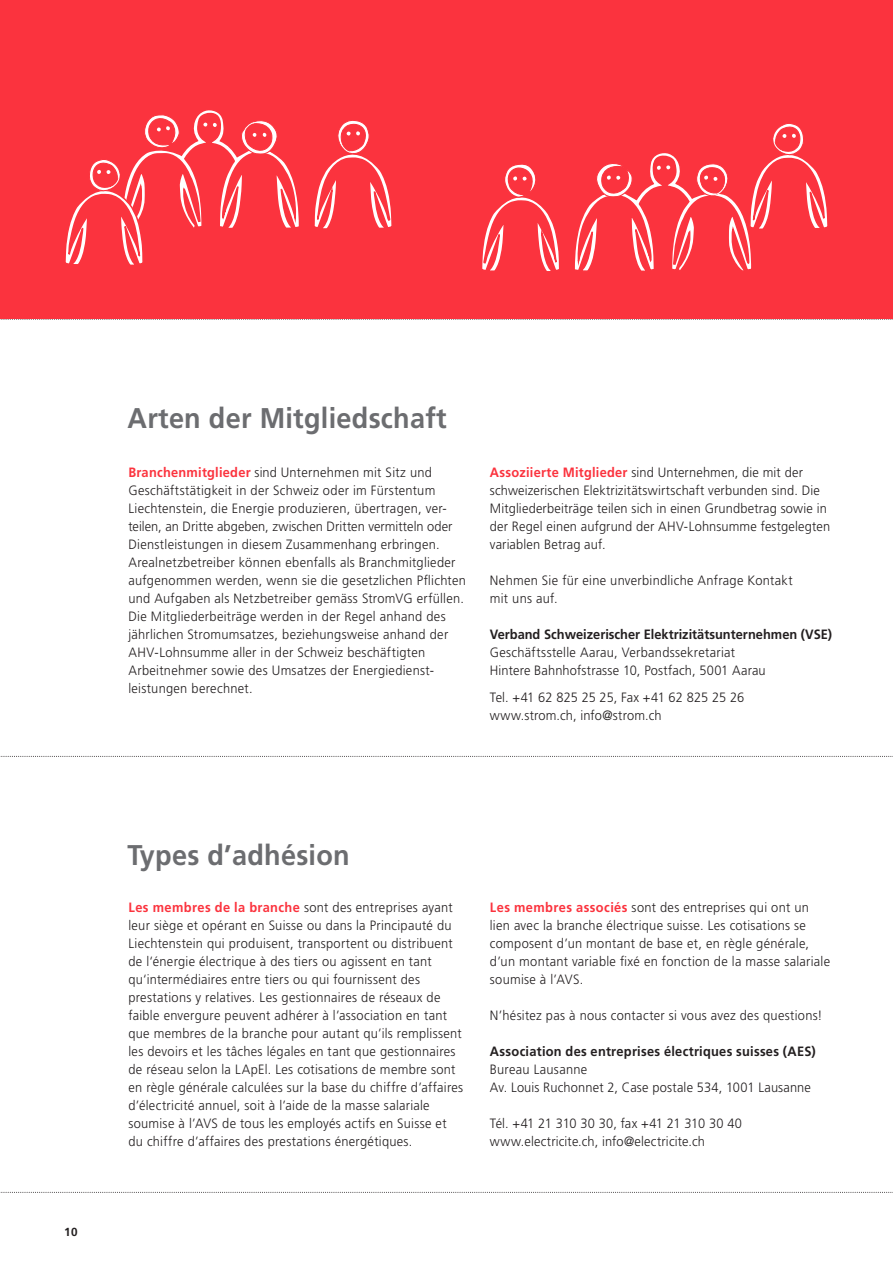
<style>
.page{position:relative;width:893px;height:1263px;background:#fff}
.page>*{position:absolute;margin:0;border:0;box-sizing:border-box;transform-origin:0 0}
.Frutiger_roman{font:700 28.5px "Frutiger";letter-spacing:.01em;color:#6c6d70;scale:.95 1}
.Frutiger_roman-2{font:300 13.5px/18px "Frutiger";letter-spacing:.02em;color:#231f20;scale:.95 1}
.Quelle_MIT_LINIE{font:300 13.5px "Frutiger LT Std";letter-spacing:.01em;color:#231f20;scale:.95 1}
.Quelle_MIT_LINIE-2{font:700 13.5px "Frutiger LT Std";color:#231f20;scale:.95 1}
.Quelle_MIT_LINIE-3{font:700 13.5px "Frutiger LT Std";letter-spacing:.02em;color:#231f20;scale:.95 1}
.Quelle_MIT_LINIE-4{font:300 13.5px "Frutiger LT Std";letter-spacing:-.01em;color:#231f20;scale:.95 1}
.Quelle_MIT_LINIE-5{font:300 13.5px "Frutiger LT Std";letter-spacing:-.025em;color:#231f20;scale:.95 1}
.t1{font:700 11.7px "Frutiger LT Std";color:#231f20}
.s1{font-weight:700;color:#fb333e}
</style>
<div class="page">
<svg style="left:0;top:756px;width:893px;height:1px"></svg>
<svg style="left:0;top:1192px;width:893px;height:1px"></svg>
<div style="left:0;top:0;width:893px;height:319px;background:#fb333e"></div>
<svg style="left:314px;top:120px;width:78px;height:109px"></svg>
<svg style="left:65px;top:110px;width:234px;height:155px"></svg>
<svg style="left:482px;top:164px;width:77px;height:107px"></svg>
<svg style="left:574px;top:124px;width:254px;height:147px"></svg>
<p class="t1" style="left:64px;top:1224px;width:15px">10</p>
<p class="Frutiger_roman" style="left:128px;top:401px;width:337px">Arten der Mitgliedschaft</p>
<p class="Frutiger_roman-2" style="left:128px;top:463px;width:357px"><span class="s1">Branchenmitglieder</span> sind Unternehmen mit Sitz und Geschäftstätigkeit in der Schweiz oder im Fürstentum Liechtenstein, die Energie produzieren, übertragen, ver&shy;teilen, an Dritte abgeben, zwischen Dritten vermitteln oder Dienstleistungen in diesem Zusammenhang erbringen.<br>Arealnetzbetreiber können ebenfalls als Branchmitglieder aufgenommen werden, wenn sie die gesetzlichen Pflichten und Aufgaben als Netzbetreiber gemäss StromVG erfüllen.<br>Die Mitgliederbeiträge werden in der Regel anhand des jährlichen Stromumsatzes, beziehungsweise anhand der AHV-Lohnsumme aller in der Schweiz beschäftigten</p>
<p class="Frutiger_roman-2" style="left:128px;top:661px;width:323px">Arbeitnehmer sowie des Umsatzes der Energiedienst&shy;leistungen berechnet.</p>
<p class="Frutiger_roman-2" style="left:490px;top:463px;width:360px"><span class="s1">Assoziierte Mitglieder</span> sind Unternehmen, die mit der schweizerischen Elektrizitätswirtschaft verbunden sind. Die Mitgliederbeiträge teilen sich in einen Grundbetrag sowie in der Regel einen aufgrund der AHV-Lohnsumme festgelegten variablen Betrag auf.</p>
<p class="Frutiger_roman-2" style="left:490px;top:571px;width:320px">Nehmen Sie für eine unverbindliche Anfrage Kontakt</p>
<p class="Frutiger_roman-2" style="left:490px;top:589px;width:73px">mit uns auf.</p>
<p class="Quelle_MIT_LINIE-2" style="left:490px;top:626px;width:362px">Verband Schweizerischer Elektrizitätsunternehmen (VSE)</p>
<p class="Frutiger_roman-2" style="left:490px;top:643px;width:260px">Geschäftsstelle Aarau, Verbandssekretariat</p>
<p class="Quelle_MIT_LINIE" style="left:490px;top:662px;width:292px">Hintere Bahnhofstrasse 10, Postfach, 5001 Aarau</p>
<p class="Quelle_MIT_LINIE-4" style="left:490px;top:689px;width:269px">Tel. +41 62 825 25 25, Fax +41 62 825 25 26</p>
<p class="Quelle_MIT_LINIE" style="left:490px;top:707px;width:182px">www.strom.ch, info@strom.ch</p>
<p class="Frutiger_roman" style="left:128px;top:838px;width:235px">Types d’adhésion</p>
<p class="Frutiger_roman-2" style="left:128px;top:898px;width:354px"><span class="s1">Les membres de la branche</span> sont des entreprises ayant leur siège et opérant en Suisse ou dans la Principauté du Liechtenstein qui produisent, transportent ou distribuent de l‘énergie électrique à des tiers ou agissent en tant qu‘intermédiaires entre tiers ou qui fournissent des prestations y relatives. Les gestionnaires de réseaux de faible envergure peuvent adhérer à l’association en tant que membres de la branche pour autant qu’ils remplissent les devoirs et les tâches légales en tant que gestionnaires de réseau selon la LApEl. Les cotisations de membre sont en règle générale calculées sur la base du chiffre d’affaires d’électricité annuel, soit à l’aide de la masse salariale soumise à l’AVS de tous les employés actifs en Suisse et</p>
<p class="Frutiger_roman-2" style="left:128px;top:1132px;width:301px">du chiffre d’affaires des prestations énergétiques.</p>
<p class="Frutiger_roman-2" style="left:490px;top:898px;width:360px"><span class="s1">Les membres associés</span> sont des entreprises qui ont un lien avec la branche électrique suisse. Les cotisations se composent d’un montant de base et, en règle générale, d’un montant variable fixé en fonction de la masse salariale soumise à l’AVS.</p>
<p class="Frutiger_roman-2" style="left:490px;top:1006px;width:352px">N’hésitez pas à nous contacter si vous avez des questions!</p>
<p class="Quelle_MIT_LINIE-3" style="left:490px;top:1043px;width:345px">Association des entreprises électriques suisses (AES)</p>
<p class="Frutiger_roman-2" style="left:490px;top:1060px;width:104px">Bureau Lausanne</p>
<p class="Quelle_MIT_LINIE" style="left:490px;top:1080px;width:340px">Av. Louis Ruchonnet 2, Case postale 534, 1001 Lausanne</p>
<p class="Quelle_MIT_LINIE-5" style="left:490px;top:1116px;width:267px">Tél. +41 21 310 30 30, fax +41 21 310 30 40</p>
<p class="Quelle_MIT_LINIE" style="left:490px;top:1134px;width:228px">www.electricite.ch, info@electricite.ch</p>
</div>
